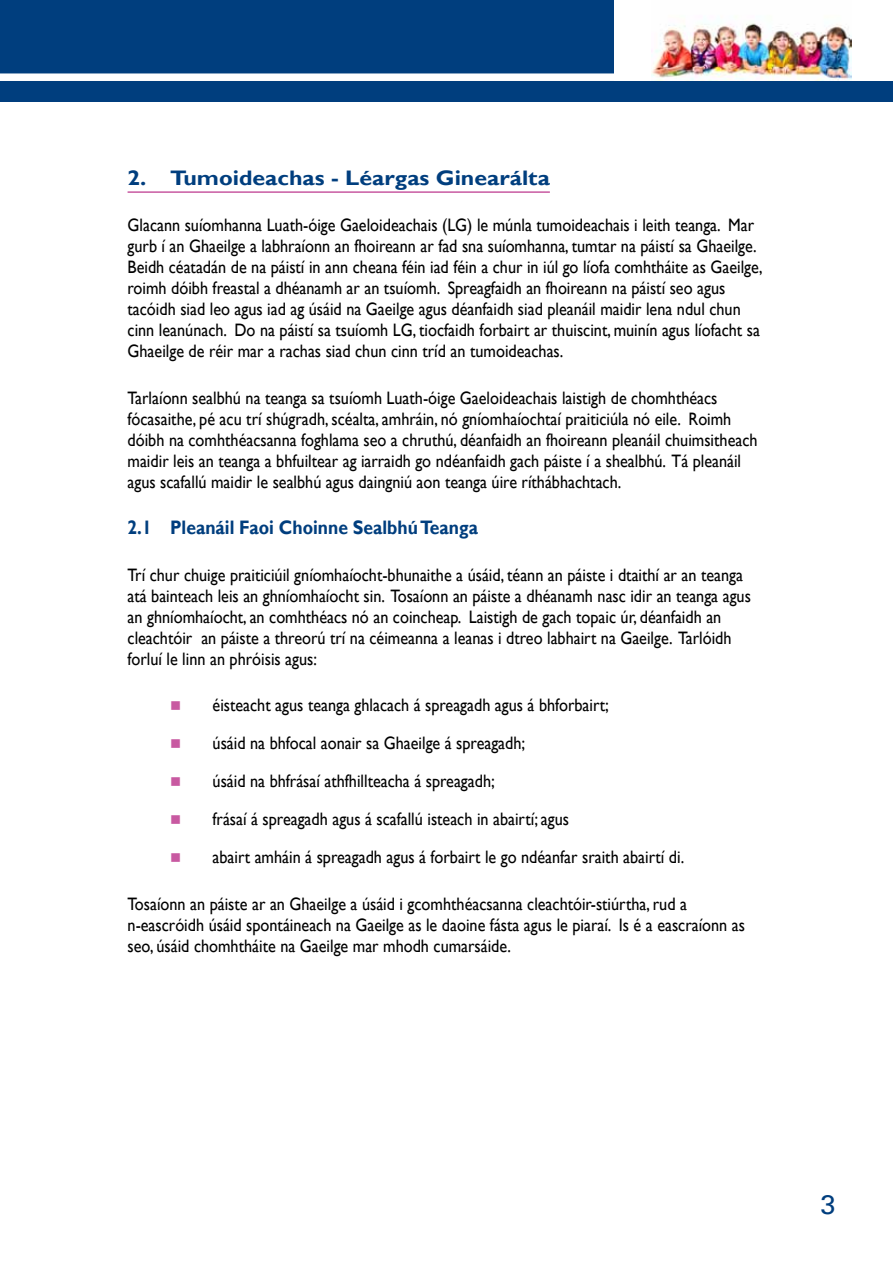
<style>
.page{position:relative;width:893px;height:1263px;background:#fff}
.page>*{position:absolute;margin:0;border:0;box-sizing:border-box;transform-origin:0 0}
.t1{font:500 27px "Univers CE";color:#003e7e}
.t2{font:700 21px "Gill Sans";color:#003e7e;scale:1.1 1}
.t3{font:700 19.5px "Gill Sans";color:#003e7e;scale:.9 1}
.t4{font:18px/21px "Gill Sans";color:#000;scale:.9 1}
.s1{color:#c859a1}
</style>
<div class="page">
<div style="left:0;top:0;width:893px;height:102px;background:#003e7e"></div>
<div style="left:0;top:73px;width:893px;height:8px;background:#fff"></div>
<div style="left:614px;top:0;width:279px;height:80px;background:#fff"></div>
<img style="left:651px;top:23px;width:200px;height:57px">
<hr style="left:128px;top:191px;width:422px;height:2px;background:#c859a1">
<p class="t2" style="left:128px;top:165px;width:385px">2. Tumoideachas - Léargas Ginearálta</p>
<p class="t4" style="left:128px;top:215px;width:707px">Glacann suíomhanna Luath-óige Gaeloideachais (LG) le múnla tumoideachais i leith teanga. Mar gurb í an Ghaeilge a labhraíonn an fhoireann ar fad sna suíomhanna, tumtar na páistí sa Ghaeilge.<br>Beidh céatadán de na páistí in ann cheana féin iad féin a chur in iúl go líofa comhtháite as Gaeilge, roimh dóibh freastal a dhéanamh ar an tsuíomh. Spreagfaidh an fhoireann na páistí seo agus tacóidh siad leo agus iad ag úsáid na Gaeilge agus déanfaidh siad pleanáil maidir lena ndul chun cinn leanúnach. Do na páistí sa tsuíomh LG, tiocfaidh forbairt ar thuiscint, muinín agus líofacht sa Ghaeilge de réir mar a rachas siad chun cinn tríd an tumoideachas.</p>
<p class="t4" style="left:128px;top:387px;width:701px">Tarlaíonn sealbhú na teanga sa tsuíomh Luath-óige Gaeloideachais laistigh de chomhthéacs fócasaithe, pé acu trí shúgradh, scéalta, amhráin, nó gníomhaíochtaí praiticiúla nó eile. Roimh dóibh na comhthéacsanna foghlama seo a chruthú, déanfaidh an fhoireann pleanáil chuimsitheach maidir leis an teanga a bhfuiltear ag iarraidh go ndéanfaidh gach páiste í a shealbhú. Tá pleanáil agus scafallú maidir le sealbhú agus daingniú aon teanga úire ríthábhachtach.</p>
<p class="t3" style="left:128px;top:516px;width:391px">2.1 Pleanáil Faoi Choinne Sealbhú Teanga</p>
<p class="t4" style="left:128px;top:564px;width:694px">Trí chur chuige praiticiúil gníomhaíocht-bhunaithe a úsáid, téann an páiste i dtaithí ar an teanga atá bainteach leis an ghníomhaíocht sin. Tosaíonn an páiste a dhéanamh nasc idir an teanga agus an ghníomhaíocht, an comhthéacs nó an coincheap. Laistigh de gach topaic úr, déanfaidh an cleachtóir an páiste a threorú trí na céimeanna a leanas i dtreo labhairt na Gaeilge. Tarlóidh forluí le linn an phróisis agus:</p>
<p class="t4" style="left:170px;top:695px;width:489px"><span class="s1">■</span> éisteacht agus teanga ghlacach á spreagadh agus á bhforbairt;</p>
<p class="t4" style="left:170px;top:733px;width:396px"><span class="s1">■</span> úsáid na bhfocal aonair sa Ghaeilge á spreagadh;</p>
<p class="t4" style="left:170px;top:771px;width:362px"><span class="s1">■</span> úsáid na bhfrásaí athfhillteacha á spreagadh;</p>
<p class="t4" style="left:170px;top:809px;width:445px"><span class="s1">■</span> frásaí á spreagadh agus á scafallú isteach in abairtí; agus</p>
<p class="t4" style="left:170px;top:847px;width:573px"><span class="s1">■</span> abairt amháin á spreagadh agus á forbairt le go ndéanfar sraith abairtí di.</p>
<p class="t4" style="left:128px;top:893px;width:688px">Tosaíonn an páiste ar an Ghaeilge a úsáid i gcomhthéacsanna cleachtóir-stiúrtha, rud a n-eascróidh úsáid spontáineach na Gaeilge as le daoine fásta agus le piaraí. Is é a eascraíonn as seo, úsáid chomhtháite na Gaeilge mar mhodh cumarsáide.</p>
<h1 class="t1" style="left:821px;top:1189px;width:17px">3</h1>
</div>
